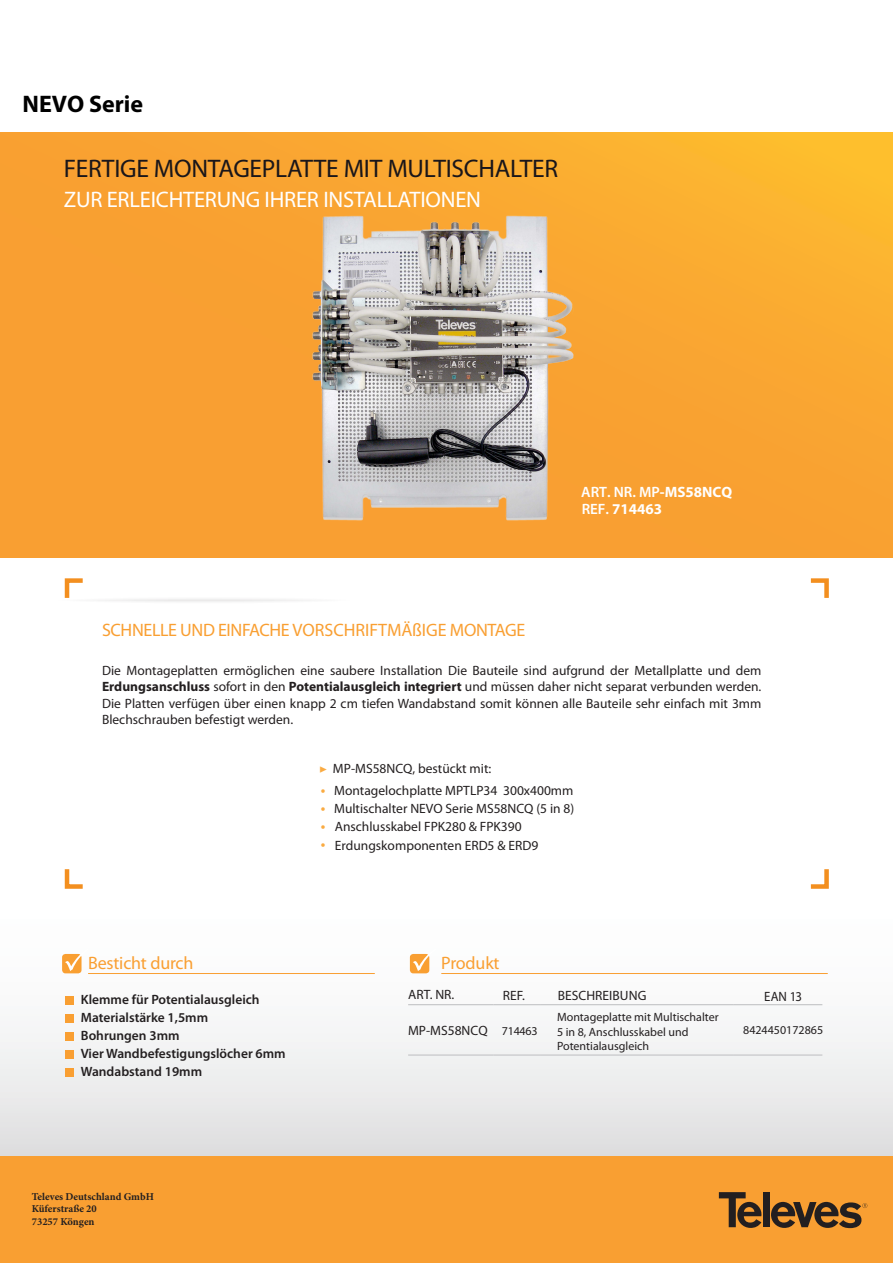
<style>
.page{position:relative;width:893px;height:1263px;background:#fff}
.page>*{position:absolute;margin:0;border:0;box-sizing:border-box;transform-origin:0 0}
.t1{font:25.5px "Myriad Pro";letter-spacing:-.01em;color:#1a161a}
.t2{font:700 24px "Myriad Pro";color:#000}
.t3{font:22.5px "Myriad Pro";letter-spacing:-.01em;color:#fff}
.t4{font:18px "Myriad Pro";letter-spacing:-.02em;color:#f99f32}
.t5{font:700 15px/17px "Myriad Pro";color:#fff}
.t6{font:13.5px/16.2px "Myriad Pro";color:#231f20;text-align:justify}
.t7{font:600 13.5px/18px "Myriad Pro";color:#231f20}
.t8{font:13.5px "Myriad Pro";color:#231f20;scale:.95 1}
.t9{font:12px/14.4px "Myriad Pro";color:#231f20}
.t10{font:700 10.5px/12.6px "Minion Pro";color:#231f20}
.s1{font-weight:600}
.s2{font-weight:700}
.s3{font-family:"Minion Pro";color:#faab42}
.s4{font-size:12px}
</style>
<div class="page">
<div style="left:0;top:857px;width:893px;height:300px;background:linear-gradient(to bottom,#fff,#e3e4e4)"></div>
<div style="left:0;top:1157px;width:893px;height:106px;background:#f99f32"></div>
<svg style="left:719px;top:1192px;width:43px;height:36px"></svg>
<svg style="left:771px;top:1201px;width:96px;height:27px"></svg>
<div style="left:763px;top:1192px;width:6px;height:35px;background:#231f20"></div>
<svg style="left:0;top:132px;width:893px;height:425px;background:#f9a431"></svg>
<svg style="left:806px;top:865px;width:25px;height:26px"></svg>
<svg style="left:810px;top:578px;width:19px;height:20px"></svg>
<svg style="left:63px;top:865px;width:24px;height:26px"></svg>
<svg style="left:64px;top:578px;width:19px;height:20px"></svg>
<div style="left:54px;top:596px;width:300px;height:8px;background:#f8f8f8;border-radius:50%"></div>
<div style="left:66px;top:996px;width:8px;height:8px;background:#f99f32"></div>
<div style="left:66px;top:1014px;width:8px;height:8px;background:#f99f32"></div>
<div style="left:66px;top:1032px;width:8px;height:8px;background:#f99f32"></div>
<div style="left:66px;top:1050px;width:8px;height:8px;background:#f99f32"></div>
<div style="left:66px;top:1068px;width:8px;height:8px;background:#f99f32"></div>
<hr style="left:88px;top:973px;width:287px;height:1px;background:#f99f32">
<div style="left:62px;top:954px;width:20px;height:19px;background:#f99f32;border-radius:3px"></div>
<svg style="left:65px;top:949px;width:23px;height:22px"></svg>
<hr style="left:441px;top:973px;width:387px;height:1px;background:#f99f32">
<hr style="left:408px;top:1004px;width:85px;height:1px;background:#bcbdc0">
<hr style="left:493px;top:1004px;width:47px;height:1px;background:#bcbdc0">
<hr style="left:540px;top:1004px;width:193px;height:1px;background:#bcbdc0">
<hr style="left:733px;top:1004px;width:89px;height:1px;background:#bcbdc0">
<hr style="left:408px;top:1055px;width:85px;height:1px;background:#bcbdc0">
<hr style="left:493px;top:1055px;width:47px;height:1px;background:#bcbdc0">
<hr style="left:540px;top:1055px;width:193px;height:1px;background:#bcbdc0">
<hr style="left:733px;top:1055px;width:89px;height:1px;background:#bcbdc0">
<div style="left:410px;top:954px;width:19px;height:19px;background:#f99f32;border-radius:3px"></div>
<svg style="left:413px;top:949px;width:23px;height:22px"></svg>
<img style="left:303px;top:199px;width:270px;height:331px">
<h2 class="t2" style="left:22px;top:89px;width:122px">NEVO Serie</h2>
<h1 class="t1" style="left:64px;top:153px;width:496px">FERTIGE MONTAGEPLATTE MIT MULTISCHALTER</h1>
<h3 class="t3" style="left:64px;top:186px;width:419px">ZUR ERLEICHTERUNG IHRER INSTALLATIONEN</h3>
<h3 class="t4" style="left:102px;top:619px;width:211px">SCHNELLE UND EINFACHE vorschrift</h3>
<h3 class="t4" style="left:387px;top:619px;width:140px">Mäßig E MONTAGE</h3>
<p class="t5" style="left:581px;top:483px;width:153px"><span class="s1">ART. NR. MP</span>-MS58NCQ<br><span class="s1">REF.</span> 714463</p>
<p class="t6" style="left:102px;top:662px;width:661px">Die Montageplatten ermöglichen eine saubere Installation Die Bauteile sind aufgrund der Metallplatte und dem <span class="s2">Erdungsanschluss</span> sofort in den <span class="s2">Potentialausgleich integriert</span> und müssen daher nicht separat verbunden werden.<br>Die Platten verfügen über einen knapp 2 cm tiefen Wandabstand somit können alle Bauteile sehr einfach mit 3mm Blechschrauben befestigt werden.</p>
<p class="t6" style="left:319px;top:760px;width:174px"><span class="s3">▶</span> MP-MS58NCQ, bestückt mit:</p>
<p class="t6" style="left:320px;top:782px;width:255px"><span class="s3">•</span> Montagelochplatte MPTLP34 300x400mm</p>
<p class="t6" style="left:320px;top:801px;width:255px"><span class="s3">•</span> Multischalter NEVO Serie MS58NCQ (5 in 8)</p>
<p class="t6" style="left:320px;top:819px;width:203px"><span class="s3">•</span> Anschlusskabel FPK280 &amp; FPK390</p>
<p class="t6" style="left:320px;top:837px;width:219px"><sup>•</sup> Erdungskomponenten ERD5 &amp; ERD9</p>
<h3 class="t4" style="left:88px;top:952px;width:107px">Besticht durch</h3>
<h3 class="t4" style="left:441px;top:952px;width:60px">Produkt</h3>
<p class="t6" style="left:408px;top:986px;width:48px">ART. NR.</p>
<p class="t6" style="left:503px;top:987px;width:24px">REF.</p>
<p class="t6" style="left:558px;top:987px;width:90px">BESCHREIBUNG</p>
<p class="t8" style="left:764px;top:988px;width:41px">EAN 13</p>
<p class="t6" style="left:408px;top:1022px;width:131px">MP-MS58NCQ <span class="s4">714463</span></p>
<p class="t7" style="left:81px;top:990px;width:206px">Klemme für Potentialausgleich<br>Materialstärke 1,5mm<br>Bohrungen 3mm<br>Vier Wandbefestigungslöcher 6mm<br>Wandabstand 19mm</p>
<p class="t9" style="left:557px;top:1010px;width:163px">Montageplatte mit Multischalter<br>5 in 8, Anschlusskabel und<br>Potentialausgleich</p>
<p class="t9" style="left:743px;top:1022px;width:82px">8424450172865</p>
<p class="t10" style="left:32px;top:1190px;width:123px">Televes Deutschland GmbH<br>Küferstraße 20<br>73257 Köngen</p>
</div>
